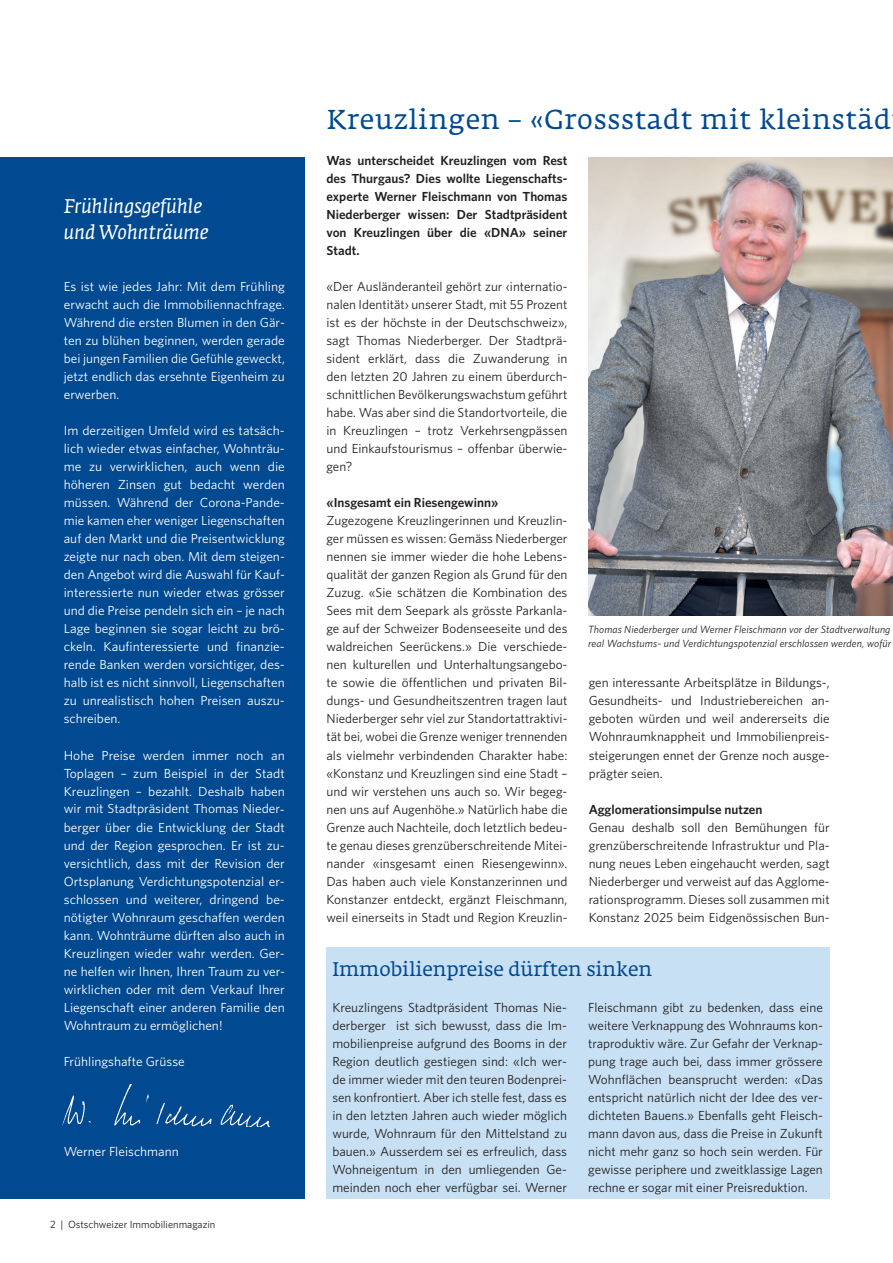
<style>
.page{position:relative;width:893px;height:1263px;background:#fff}
.page>*{position:absolute;margin:0;border:0;box-sizing:border-box;transform-origin:0 0}
.t1{font:27px "Fedra Serif A Std";letter-spacing:.025em;color:#014990}
.t2{font:italic 19.5px/25.5px "Fedra Serif A Std";color:#fff}
.t3{font:19.5px "Fedra Serif A Std";letter-spacing:-.01em;color:#014990}
.t4{font:13.2px/18px "Whitney";color:#231f20;text-align:justify}
.t5{font:13.2px/18px "Whitney";color:#fff;text-align:justify}
.t6{font:600 13.2px/18px "Whitney";color:#231f20;text-align:justify}
.t7{font:italic 10.5px/13.5px "Whitney";letter-spacing:.01em;color:#231f20}
.t8{font:10.5px "Whitney";color:#231f20}
</style>
<div class="page">
<div style="left:0;top:157px;width:305px;height:1042px;background:#014990"></div>
<svg style="left:62px;top:1084px;width:207px;height:42px"></svg>
<img style="left:588px;top:157px;width:305px;height:458px">
<div style="left:326px;top:947px;width:503px;height:252px;background:#c7e0f3"></div>
<h2 class="t2" style="left:64px;top:194px;width:146px">Frühlingsgefühle und Wohnträume</h2>
<p class="t5" style="left:64px;top:277px;width:223px">Es ist wie jedes Jahr: Mit dem Frühling erwacht auch die Immobiliennachfrage.<br>Während die ersten Blumen in den Gär&shy;ten zu blühen beginnen, werden gerade bei jungen Familien die Gefühle geweckt, jetzt endlich das ersehnte Eigenheim zu erwerben.</p>
<p class="t5" style="left:64px;top:421px;width:223px">Im derzeitigen Umfeld wird es tatsäch&shy;lich wieder etwas einfacher, Wohnträu&shy;me zu verwirklichen, auch wenn die höheren Zinsen gut bedacht werden müssen. Während der Corona-Pande&shy;mie kamen eher weniger Liegenschaften auf den Markt und die Preisentwicklung zeigte nur nach oben. Mit dem steigen&shy;den Angebot wird die Auswahl für Kauf&shy;interessierte nun wieder etwas grösser und die Preise pendeln sich ein – je nach Lage beginnen sie sogar leicht zu brö&shy;ckeln. Kaufinteressierte und finanzie&shy;rende Banken werden vorsichtiger, des&shy;halb ist es nicht sinnvoll, Liegenschaften zu unrealistisch hohen Preisen auszu&shy;schreiben.</p>
<p class="t5" style="left:64px;top:745px;width:223px">Hohe Preise werden immer noch an Toplagen – zum Beispiel in der Stadt Kreuzlingen – bezahlt. Deshalb haben wir mit Stadtpräsident Thomas Nieder&shy;berger über die Entwicklung der Stadt und der Region gesprochen. Er ist zu&shy;versichtlich, dass mit der Revision der Ortsplanung Verdichtungspotenzial er&shy;schlossen und weiterer, dringend be&shy;nötigter Wohnraum geschaffen werden kann. Wohnträume dürften also auch in Kreuzlingen wieder wahr werden. Ger&shy;ne helfen wir Ihnen, Ihren Traum zu ver&shy;wirklichen oder mit dem Verkauf Ihrer Liegenschaft einer anderen Familie den Wohntraum zu ermöglichen!</p>
<p class="t5" style="left:64px;top:1051px;width:123px">Frühlingshafte Grüsse</p>
<p class="t5" style="left:64px;top:1141px;width:116px">Werner Fleischmann</p>
<p class="t8" style="left:50px;top:1217px;width:167px">2 | Ostschweizer Immobilienmagazin</p>
<h1 class="t1" style="left:327px;top:104px;width:566px">Kreuzlingen – «Grossstadt mit kleinstäd</h1>
<p class="t6" style="left:326px;top:152px;width:242px">Was unterscheidet Kreuzlingen vom Rest des Thurgaus? Dies wollte Liegenschafts&shy;experte Werner Fleischmann von Thomas Niederberger wissen: Der Stadtpräsident von Kreuzlingen über die «DNA» seiner Stadt.</p>
<p class="t4" style="left:326px;top:277px;width:242px">«Der Ausländeranteil gehört zur ‹internatio&shy;nalen Identität› unserer Stadt, mit 55 Prozent ist es der höchste in der Deutschschweiz», sagt Thomas Niederberger. Der Stadtprä&shy;sident erklärt, dass die Zuwanderung in den letzten 20 Jahren zu einem überdurch&shy;schnittlichen Bevölkerungswachstum geführt habe. Was aber sind die Standortvorteile, die in Kreuzlingen – trotz Verkehrsengpässen und Einkaufstourismus – offenbar überwie&shy;gen?</p>
<p class="t6" style="left:326px;top:494px;width:173px">«Insgesamt ein Riesengewinn»</p>
<p class="t4" style="left:326px;top:511px;width:242px">Zugezogene Kreuzlingerinnen und Kreuzlin&shy;ger müssen es wissen: Gemäss Niederberger nennen sie immer wieder die hohe Lebens&shy;qualität der ganzen Region als Grund für den Zuzug. «Sie schätzen die Kombination des Sees mit dem Seepark als grösste Parkanla&shy;ge auf der Schweizer Bodenseeseite und des waldreichen Seerückens.» Die verschiede&shy;nen kulturellen und Unterhaltungsangebo&shy;te sowie die öffentlichen und privaten Bil&shy;dungs- und Gesundheitszentren tragen laut Niederberger sehr viel zur Standortattraktivi&shy;tät bei, wobei die Grenze weniger trennenden als vielmehr verbindenden Charakter habe: «Konstanz und Kreuzlingen sind eine Stadt – und wir verstehen uns auch so. Wir begeg&shy;nen uns auf Augenhöhe.» Natürlich habe die Grenze auch Nachteile, doch letztlich bedeu&shy;te genau dieses grenzüberschreitende Mitei&shy;nander «insgesamt einen Riesengewinn».<br>Das haben auch viele Konstanzerinnen und Konstanzer entdeckt, ergänzt Fleischmann, weil einerseits in Stadt und Region Kreuzlin-</p>
<p class="t7" style="left:588px;top:623px;width:305px">Thomas Niederberger und Werner Fleischmann vor der Stadtverwaltung real Wachstums- und Verdichtungspotenzial erschlossen werden, wofür</p>
<p class="t4" style="left:589px;top:673px;width:242px">gen interessante Arbeitsplätze in Bildungs-, Gesundheits- und Industriebereichen an&shy;geboten würden und weil andererseits die Wohnraumknappheit und Immobilienpreis&shy;steigerungen ennet der Grenze noch ausge&shy;prägter seien.</p>
<p class="t6" style="left:589px;top:800px;width:175px">Agglomerationsimpulse nutzen</p>
<p class="t4" style="left:589px;top:817px;width:242px">Genau deshalb soll den Bemühungen für grenzüberschreitende Infrastruktur und Pla&shy;nung neues Leben eingehaucht werden, sagt Niederberger und verweist auf das Agglome&shy;rationsprogramm. Dieses soll zusammen mit Konstanz 2025 beim Eidgenössischen Bun-</p>
<h2 class="t3" style="left:332px;top:957px;width:321px">Immobilienpreise dürften sinken</h2>
<p class="t4" style="left:332px;top:997px;width:236px">Kreuzlingens Stadtpräsident Thomas Nie&shy;derberger ist sich bewusst, dass die Im&shy;mobilienpreise aufgrund des Booms in der Region deutlich gestiegen sind: «Ich wer&shy;de immer wieder mit den teuren Bodenprei&shy;sen konfrontiert. Aber ich stelle fest, dass es in den letzten Jahren auch wieder möglich wurde, Wohnraum für den Mittelstand zu bauen.» Ausserdem sei es erfreulich, dass Wohneigentum in den umliegenden Ge&shy;meinden noch eher verfügbar sei. Werner</p>
<p class="t4" style="left:588px;top:997px;width:236px">Fleischmann gibt zu bedenken, dass eine weitere Verknappung des Wohnraums kon&shy;traproduktiv wäre. Zur Gefahr der Verknap&shy;pung trage auch bei, dass immer grössere Wohnflächen beansprucht werden: «Das entspricht natürlich nicht der Idee des ver&shy;dichteten Bauens.» Ebenfalls geht Fleisch&shy;mann davon aus, dass die Preise in Zukunft nicht mehr ganz so hoch sein werden. Für gewisse periphere und zweitklassige Lagen rechne er sogar mit einer Preisreduktion.</p>
</div>
